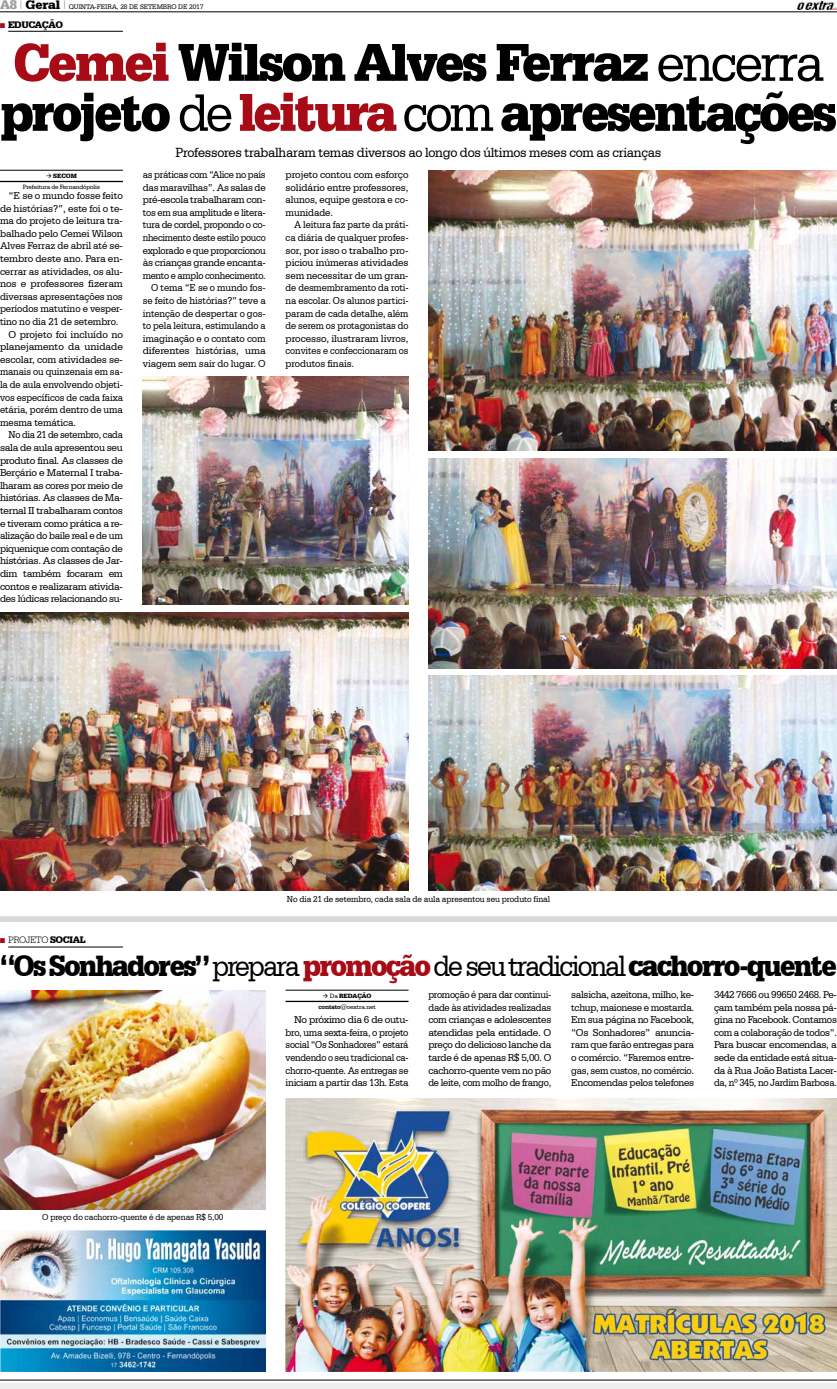
<style>
.page{position:relative;width:837px;height:1389px;background:#fff}
.page>*{position:absolute;margin:0;border:0;box-sizing:border-box;transform-origin:0 0}
.t1{font:900 56px/50px "Serifa BT";letter-spacing:-.06em;color:#000;scale:.95 1}
.t2{font:900 31px "Serifa BT";letter-spacing:-.065em;color:#000;scale:.9 1}
.t3{font:14px "Serifa BT";letter-spacing:-.02em;color:#000;scale:.95 1}
.t4{font:10.5px/12.6px "Serifa BT";letter-spacing:-.03em;color:#000;text-align:justify}
.t5{font:10.5px/12.6px "Serifa BT";letter-spacing:-.03em;color:#000;text-align:justify;scale:.93 1}
.t6{font:10.5px/12.6px "Serifa BT";letter-spacing:-.03em;color:#000;text-align:justify;scale:.91 1}
.t7{font:10.5px "Serifa BT";letter-spacing:-.01em;color:#000}
.t8{font:10.5px "Serifa BT";letter-spacing:-.01em;color:#000;scale:.96 1}
.t9{font:10.5px "Serifa BT";letter-spacing:-.01em;color:#000;scale:.95 1}
.t10{font:10.5px "Serifa BT";letter-spacing:-.01em;color:#000;scale:.92 1}
.t11{font:10.5px "Serifa BT";letter-spacing:-.01em;color:#000;scale:.93 1}
.t12{font:10.5px "Serifa BT";letter-spacing:-.03em;color:#000;scale:.95 1}
.t13{font:10.5px "Serifa BT";letter-spacing:-.01em;color:#000;scale:.94 1}
.t14{font:10.5px "Serifa BT";letter-spacing:-.03em;color:#000;scale:.96 1}
.t15{font:300 10px "Serifa BT";letter-spacing:-.04em;color:#000}
.t16{font:900 10px "Serifa BT";letter-spacing:-.04em;color:#000}
.t17{font:9px "Serifa BT";letter-spacing:-.01em;color:#000;scale:.95 1}
.t18{font:7px "Serifa BT";letter-spacing:-.02em;color:#000}
.t19{font:6.5px/11.4px "Serifa BT";letter-spacing:-.02em;color:#000;text-align:center}
.t20{font:900 6.5px "Serifa BT";color:#000}
.s1{font-family:"Serifa DEE";font-weight:700;font-size:13px;color:#9c9e9f}
.s2{font-weight:900;font-size:13px}
.s3{color:#a60b16}
.s4{font-weight:400}
.s5{font-weight:900}
.s6{font-weight:700}
</style>
<div class="page">
<div style="left:0;top:1383px;width:836px;height:6px;background:#eceded"></div>
<hr style="left:0;top:1380px;width:836px;height:1px;background:#000">
<img style="left:285px;top:1098px;width:551px;height:274px">
<img style="left:0;top:1230px;width:266px;height:142px">
<img style="left:797px;top:1px;width:39px;height:8px">
<hr style="left:0;top:12px;width:836px;height:1px;background:#000">
<hr style="left:0;top:170px;width:123px;height:1px;background:#000">
<hr style="left:0;top:181px;width:123px;height:1px;background:#000">
<hr style="left:8px;top:31px;width:115px;height:1px;background:#000">
<img style="left:428px;top:676px;width:408px;height:214px">
<img style="left:143px;top:376px;width:265px;height:229px">
<img style="left:0;top:612px;width:408px;height:278px">
<img style="left:428px;top:170px;width:408px;height:281px">
<img style="left:428px;top:458px;width:408px;height:210px">
<img style="left:0;top:990px;width:266px;height:219px">
<hr style="left:8px;top:947px;width:115px;height:1px;background:#000">
<hr style="left:285px;top:990px;width:123px;height:1px;background:#000">
<hr style="left:285px;top:1001px;width:123px;height:1px;background:#000">
<div style="left:0;top:916px;width:836px;height:6px;background:#d9d9d9"></div>
<p class="t18" style="left:0;top:2px;width:205px"><span class="s1">A8</span> <sup>|</sup> <span class="s2">Geral</span> <sup>|</sup> QUINTA-FEIRA, 28 DE SETEMBRO DE 2017</p>
<p class="t16" style="left:0;top:18px;width:65px"><span class="s3">→</span> EDUCAÇÃO</p>
<h1 class="t1" style="left:0;top:36px;width:882px"><span class="s3">Cemei</span> Wilson Alves Ferraz <span class="s4">encerra </span>projeto <span class="s4">de</span> <span class="s3">leitura</span> <span class="s4">com</span> apresentações</h1>
<h3 class="t3" style="left:175px;top:144px;width:512px">Professores trabalharam temas diversos ao longo dos últimos meses com as crianças</h3>
<p class="t5" style="left:143px;top:168px;width:134px;text-align:right">as práticas com “Alice no país das maravilhas”. As salas de pré-escola trabalharam con&shy;tos em sua amplitude e litera&shy;tura de cordel, propondo o co&shy;nhecimento deste estilo pouco explorado e que proporcionou às crianças grande encanta&shy;mento e amplo conhecimento.<br>O tema “E se o mundo fos&shy;se feito de histórias?” teve a intenção de despertar o gos&shy;to pela leitura, estimulando a imaginação e o contato com diferentes histórias, uma viagem sem sair do lugar. O</p>
<p class="t4" style="left:285px;top:168px;width:124px">projeto contou com esforço solidário entre professores, alunos, equipe gestora e co&shy;munidade.</p>
<p class="t19" style="left:23px;top:170px;width:79px">→ <span class="s5">SECOM<br></span>Prefeitura de Fernandópolis</p>
<p class="t7" style="left:9px;top:189px;width:116px">“E se o mundo fosse feito</p>
<p class="t7" style="left:0;top:202px;width:124px">de histórias?”, este foi o te-</p>
<p class="t8" style="left:0;top:214px;width:129px">ma do projeto de leitura tra-</p>
<p class="t7" style="left:0;top:227px;width:124px">balhado pelo Cemei Wilson</p>
<p class="t8" style="left:0;top:240px;width:129px">Alves Ferraz de abril até se-</p>
<p class="t7" style="left:0;top:252px;width:124px">tembro deste ano. Para en-</p>
<p class="t8" style="left:0;top:265px;width:129px">cerrar as atividades, os alu-</p>
<p class="t7" style="left:0;top:277px;width:124px">nos e professores fizeram</p>
<p class="t8" style="left:0;top:290px;width:129px">diversas apresentações nos</p>
<p class="t9" style="left:0;top:303px;width:131px">períodos matutino e vesper-</p>
<p class="t9" style="left:0;top:315px;width:126px">tino no dia 21 de setembro.</p>
<p class="t7" style="left:9px;top:328px;width:116px">O projeto foi incluído no</p>
<p class="t7" style="left:0;top:340px;width:124px">planejamento da unidade</p>
<p class="t7" style="left:0;top:353px;width:124px">escolar, com atividades se-</p>
<p class="t10" style="left:0;top:366px;width:135px">manais ou quinzenais em sa-</p>
<p class="t11" style="left:0;top:378px;width:134px">la de aula envolvendo objeti-</p>
<p class="t10" style="left:0;top:391px;width:135px">vos específicos de cada faixa</p>
<p class="t13" style="left:0;top:403px;width:132px">etária, porém dentro de uma</p>
<p class="t9" style="left:0;top:416px;width:81px">mesma temática.</p>
<p class="t6" style="left:9px;top:428px;width:127px">No dia 21 de setembro, cada</p>
<p class="t4" style="left:0;top:441px;width:124px">sala de aula apresentou seu</p>
<p class="t4" style="left:0;top:454px;width:124px">produto final. As classes de</p>
<p class="t4" style="left:0;top:466px;width:124px">Berçário e Maternal I traba-</p>
<p class="t4" style="left:0;top:479px;width:124px">lharam as cores por meio de</p>
<p class="t4" style="left:0;top:491px;width:124px">histórias. As classes de Ma-</p>
<p class="t4" style="left:0;top:504px;width:124px">ternal II trabalharam contos</p>
<p class="t4" style="left:0;top:517px;width:124px">e tiveram como prática a re-</p>
<p class="t12" style="left:0;top:529px;width:131px">alização do baile real e de um</p>
<p class="t14" style="left:0;top:542px;width:129px">piquenique com contação de</p>
<p class="t4" style="left:0;top:554px;width:124px">histórias. As classes de Jar-</p>
<p class="t4" style="left:0;top:567px;width:124px">dim também focaram em</p>
<p class="t4" style="left:0;top:580px;width:124px">contos e realizaram ativida-</p>
<p class="t4" style="left:0;top:592px;width:124px">des lúdicas relacionando su-</p>
<p class="t6" style="left:285px;top:219px;width:136px;text-indent:9px">A leitura faz parte da práti&shy;ca diária de qualquer profes&shy;sor, por isso o trabalho pro&shy;piciou inúmeras atividades sem necessitar de um gran&shy;de desmembramento da roti&shy;na escolar. Os alunos partici&shy;param de cada detalhe, além de serem os protagonistas do processo, ilustraram livros, convites e confeccionaram os produtos finais.</p>
<p class="t17" style="left:287px;top:894px;width:278px">No dia 21 de setembro, cada sala de aula apresentou seu produto final</p>
<p class="t15" style="left:0;top:934px;width:87px"><span class="s3">→</span> PROJETO <span class="s5">SOCIAL</span></p>
<h2 class="t2" style="left:0;top:946px;width:931px">“Os Sonhadores” <span class="s4">prepara</span> <span class="s3">promoção</span> <span class="s4">de seu tradicional</span> cachorro-quente</h2>
<p class="t17" style="left:42px;top:1212px;width:192px">O preço do cachorro-quente é de apenas R$ 5,00</p>
<p class="t19" style="left:318px;top:990px;width:59px;text-align:left;text-indent:39px"><span class="s5">ção </span><span class="s6">contato</span>@oextra.net</p>
<p class="t20" style="left:322px;top:991px;width:27px">→ <span class="s4">Da</span> Reda</p>
<p class="t4" style="left:285px;top:1013px;width:124px;text-indent:9px">No próximo dia 6 de outu&shy;bro, uma sexta-feira, o projeto social “Os Sonhadores” estará vendendo o seu tradicional ca&shy;chorro-quente. As entregas se iniciam a partir das 13h. Esta</p>
<p class="t5" style="left:428px;top:988px;width:134px">promoção é para dar continui&shy;dade às atividades realizadas com crianças e adolescentes atendidas pela entidade. O preço do delicioso lanche da tarde é de apenas R$ 5,00. O cachorro-quente vem no pão de leite, com molho de frango,</p>
<p class="t4" style="left:571px;top:988px;width:124px">salsicha, azeitona, milho, ke&shy;tchup, maionese e mostarda.<br>Em sua página no Facebook, “Os Sonhadores” anuncia&shy;ram que farão entregas para o comércio. “Faremos entre&shy;gas, sem custos, no comércio.<br>Encomendas pelos telefones</p>
<p class="t4" style="left:713px;top:988px;width:124px">3442 7666 ou 99650 2468. Pe&shy;çam também pela nossa pá&shy;gina no Facebook. Contamos com a colaboração de todos”.<br>Para buscar encomendas, a sede da entidade está situa&shy;da à Rua João Batista Lacer&shy;da, nº 345, no Jardim Barbosa.</p>
</div>
